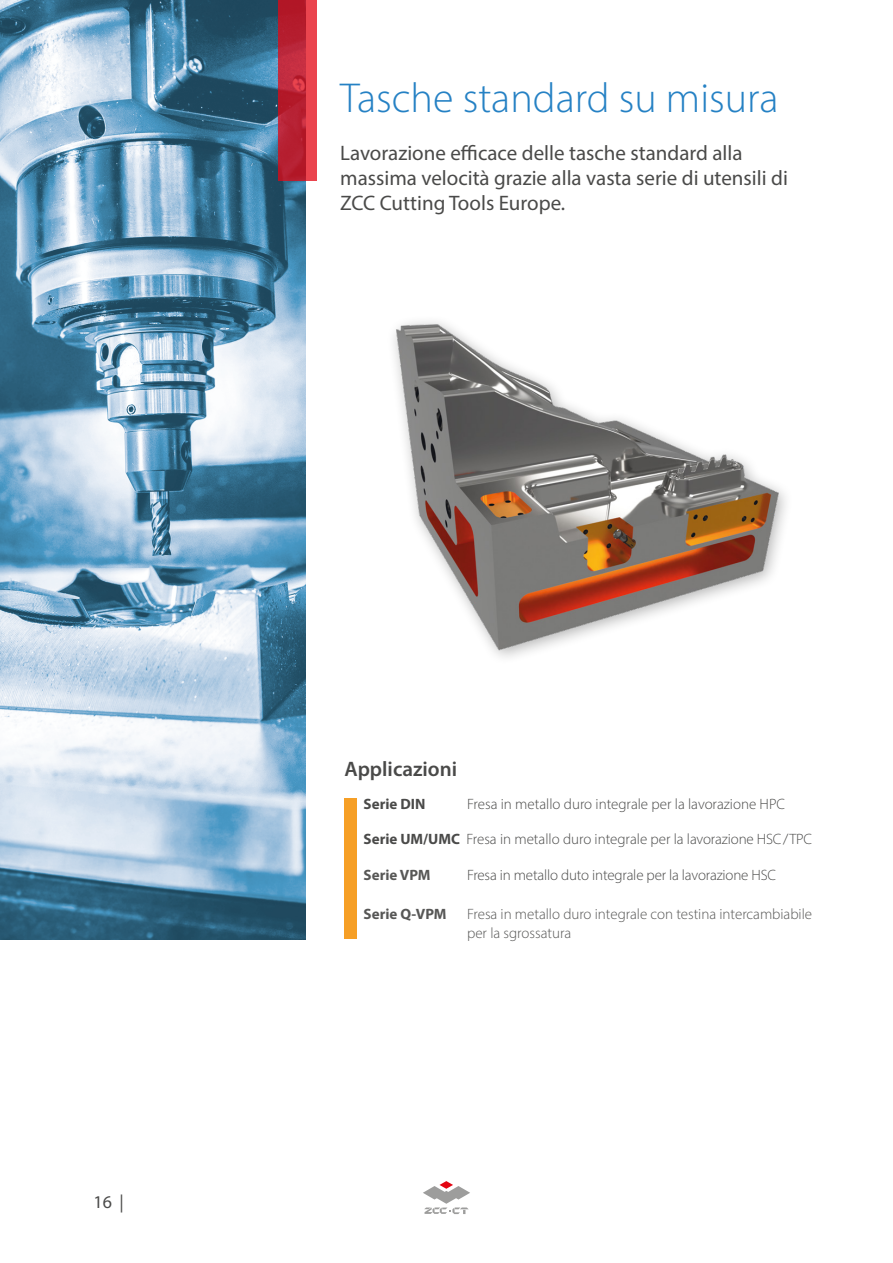
<style>
.page{position:relative;width:893px;height:1263px;background:#fff}
.page>*{position:absolute;margin:0;border:0;box-sizing:border-box;transform-origin:0 0}
.t1{font:300 42px "Myriad Pro";color:#2581c4}
.t2{font:21px/25.2px "Myriad Pro";color:#4a4a49}
.t3{font:600 21px "Myriad Pro";color:#4a4a49}
.t4{font:18px "Myriad Pro";color:#4a4a49}
.t5{font:300 15px "Myriad Pro";letter-spacing:-.01em;color:#4a4a49}
.t6{font:300 15px/19.5px "Myriad Pro";color:#575756}
.t7{font:700 15px "Myriad Pro";color:#575756}
.t8{font:700 15px "Myriad Pro";color:#4a4a49}
.s1{font-weight:700}
</style>
<div class="page">
<svg style="left:423px;top:1181px;width:47px;height:33px"></svg>
<img style="left:0;top:0;width:306px;height:940px">
<svg style="left:278px;top:0;width:38px;height:181px;background:#c52a39"></svg>
<div style="left:344px;top:798px;width:13px;height:140px;background:#f69f26"></div>
<img style="left:394px;top:321px;width:387px;height:334px">
<h1 class="t1" style="left:340px;top:73px;width:440px">Tasche standard su misura</h1>
<h2 class="t2" style="left:340px;top:140px;width:449px">Lavorazione efficace delle tasche standard alla massima velocità grazie alla vasta serie di utensili di<br>ZCC Cutting Tools Europe.</h2>
<p class="t4" style="left:94px;top:1191px;width:32px">16 |</p>
<h2 class="t3" style="left:344px;top:755px;width:114px">Applicazioni</h2>
<p class="t8" style="left:364px;top:795px;width:63px">Serie DIN</p>
<p class="t5" style="left:467px;top:795px;width:320px">Fresa in metallo duro integrale per la lavorazione HPC</p>
<p class="t5" style="left:364px;top:830px;width:450px"><span class="s1">Serie UM/UMC</span> Fresa in metallo duro integrale per la lavorazione HSC/TPC</p>
<p class="t7" style="left:364px;top:865px;width:69px">Serie VPM</p>
<p class="t5" style="left:467px;top:866px;width:311px">Fresa in metallo duto integrale per la lavorazione HSC</p>
<p class="t7" style="left:364px;top:904px;width:85px">Serie Q-VPM</p>
<p class="t6" style="left:467px;top:904px;width:347px">Fresa in metallo duro integrale con testina intercambiabile per la sgrossatura</p>
</div>
